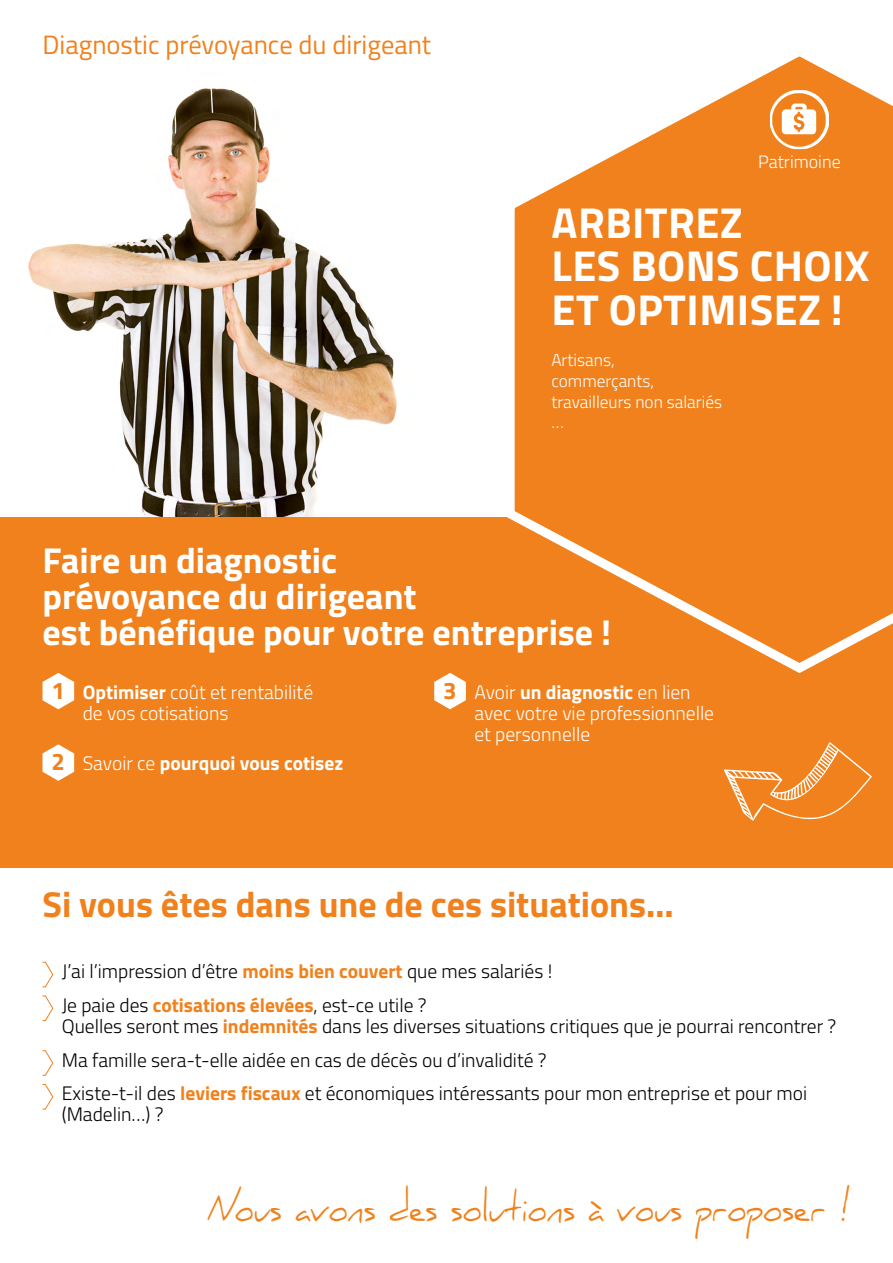
<style>
.page{position:relative;width:893px;height:1263px;background:#fff}
.page>*{position:absolute;margin:0;border:0;box-sizing:border-box;transform-origin:0 0}
.t1{font:700 43.35px/43.3px "Titillium";letter-spacing:.01em;color:#fff}
.t2{font:39.3px "Daniel";color:#f0811c;scale:.8 1}
.t3{font:700 36px/36px "Titillium";color:#fff}
.t4{font:700 36px "Titillium";color:#f0811c}
.t5{font:26.55px "Titillium";color:#f0811c}
.t6{font:300 19.5px/33.8px "Titillium";color:#000}
.t7{font:300 19.5px/21px "Titillium";color:#fff}
.t8{font:700 19.5px "Titillium";color:#fff}
.t9{font:300 18px "Titillium";color:#fff}
.t10{font:300 17.25px/20.9px "Titillium";color:#fff}
.s1{font-weight:700;font-size:24px;color:#f0811c}
.s2{font-weight:700}
.s3{font-size:24px;color:#f0811c}
.s4{font-weight:300}
.s5{font-weight:700;color:#f0811c}
</style>
<div class="page">
<img style="left:28px;top:88px;width:369px;height:429px">
<div style="left:0;top:517px;width:893px;height:350px;background:#f0811c"></div>
<svg style="left:43px;top:673px;width:31px;height:36px"></svg>
<svg style="left:43px;top:744px;width:31px;height:37px"></svg>
<svg style="left:434px;top:673px;width:32px;height:36px"></svg>
<svg style="left:724px;top:742px;width:148px;height:79px"></svg>
<svg style="left:506px;top:56px;width:387px;height:617px"></svg>
<div style="left:551px;top:205px;width:333px;height:293px;background:#f0811c"></div>
<svg style="left:42px;top:961px;width:12px;height:26px"></svg>
<svg style="left:42px;top:995px;width:12px;height:26px"></svg>
<svg style="left:42px;top:1050px;width:12px;height:26px"></svg>
<svg style="left:42px;top:1084px;width:12px;height:26px"></svg>
<img style="left:770px;top:90px;width:59px;height:59px">
<h3 class="t5" style="left:43px;top:25px;width:390px">Diagnostic prévoyance du dirigeant</h3>
<p class="t9" style="left:758px;top:148px;width:84px">Patrimoine</p>
<h1 class="t1" style="left:552px;top:199px;width:319px">ARBITREZ<br>LES BONS CHOIX<br>ET OPTIMISEZ !</h1>
<p class="t10" style="left:551px;top:349px;width:172px">Artisans,<br>commerçants, travailleurs non salariés …</p>
<h3 class="t3" style="left:43px;top:540px;width:570px">Faire un diagnostic<br>prévoyance du dirigeant<br>est bénéfique pour votre entreprise !</h3>
<p class="t7" style="left:83px;top:681px;width:232px;text-indent:-31px"><span class="s1">1</span> <span class="s2">Optimiser</span> coût et rentabilité de vos cotisations</p>
<p class="t8" style="left:52px;top:749px;width:293px"><span class="s3">2</span> <span class="s4">Savoir ce</span> pourquoi vous cotisez</p>
<p class="t7" style="left:474px;top:681px;width:241px;text-indent:-31px"><span class="s1">3</span> Avoir <span class="s2">un diagnostic</span> en lien avec votre vie professionnelle et personnelle</p>
<h3 class="t4" style="left:43px;top:877px;width:633px">Si vous êtes dans une de ces situations…</h3>
<p class="t6" style="left:62px;top:953px;width:492px">J’ai l’impression d’être <span class="s5">moins bien couvert</span> que mes salariés !<br>Je paie des <span class="s5">cotisations élevées</span>, est-ce utile ?</p>
<p class="t6" style="left:62px;top:1008px;width:776px">Quelles seront mes <span class="s5">indemnités</span> dans les diverses situations critiques que je pourrai rencontrer ?<br>Ma famille sera-t-elle aidée en cas de décès ou d’invalidité ?<br>Existe-t-il des <span class="s5">leviers fiscaux</span> et économiques intéressants pour mon entreprise et pour moi</p>
<p class="t6" style="left:62px;top:1097px;width:103px">(Madelin…) ?</p>
<h2 class="t2" style="left:207px;top:1184px;width:806px">Nous avons des solutions à vous proposer !</h2>
</div>
